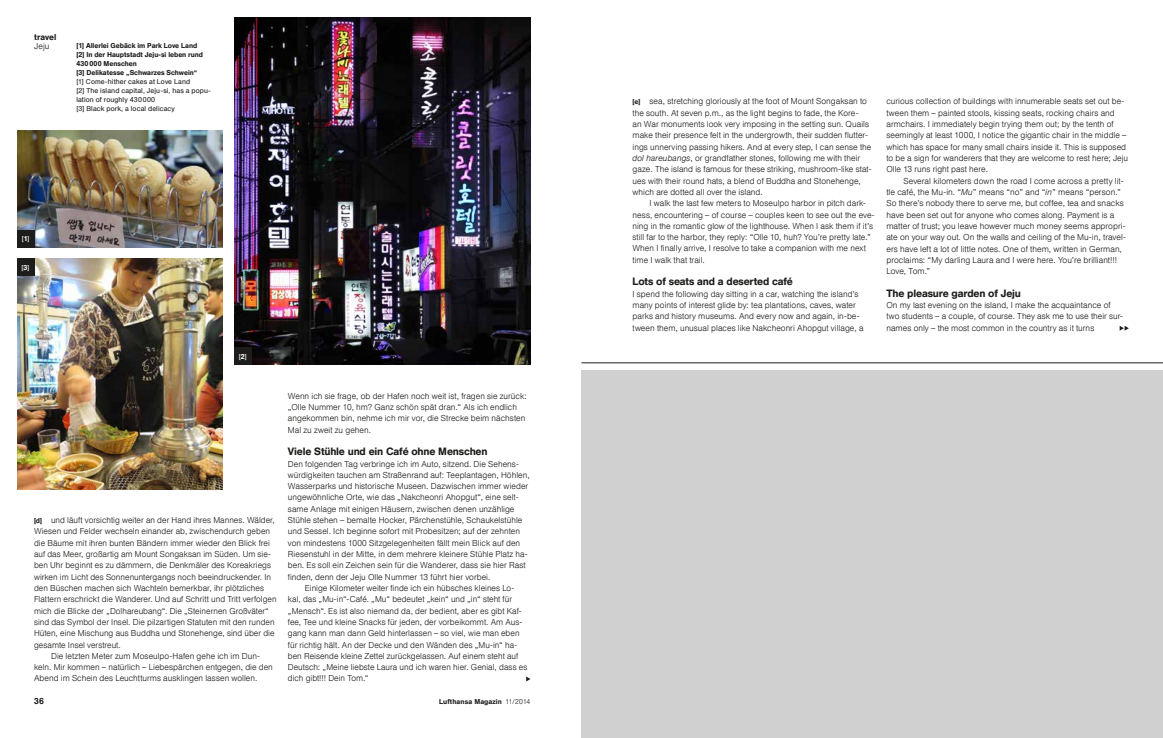
<style>
.page{position:relative;width:1163px;height:738px;background:#fff}
.page>*{position:absolute;margin:0;border:0;box-sizing:border-box;transform-origin:0 0}
.t1{font:500 10.5px "Helvetica DLHCGH";letter-spacing:.005em;color:#1d1d1b}
.t2{font:300 8.5px/11.3px "Helvetica DLHCGH";letter-spacing:.01em;color:#1d1d1b}
.t3{font:500 8.5px "Helvetica DLHCGH";letter-spacing:.025em;color:#1d1d1b}
.t4{font:500 7px/9px "Helvetica DLHCGH";letter-spacing:.015em;color:#1d1d1b}
.t5{font:7px/9px "Helvetica DLHCGH";letter-spacing:.02em;color:#1d1d1b}
.t6{font:500 7px "Helvetica DLHCGH";letter-spacing:.035em;color:#1d1d1b}
.t7{font:7px "Helvetica DLHCGH";color:#fff}
.s1{font-weight:500}
.s2{font-weight:300}
.s3{font-style:italic}
</style>
<div class="page">
<img style="left:234px;top:17px;width:296px;height:347px">
<img style="left:17px;top:130px;width:206px;height:117px">
<img style="left:17px;top:258px;width:206px;height:230px">
<div style="left:234px;top:347px;width:17px;height:17px;background:#1d1d1b"></div>
<div style="left:17px;top:258px;width:17px;height:17px;background:#1d1d1b"></div>
<div style="left:17px;top:230px;width:17px;height:17px;background:#1d1d1b"></div>
<svg style="left:1119px;top:325px;width:9px;height:5px"></svg>
<svg style="left:526px;top:676px;width:4px;height:5px"></svg>
<div style="left:581px;top:370px;width:581px;height:367px;background:#d0d0d0"></div>
<hr style="left:581px;top:362px;width:581px;height:1px;background:#1d1d1b">
<p class="t3" style="left:34px;top:32px;width:24px">travel</p>
<p class="t2" style="left:34px;top:41px;width:17px">Jeju</p>
<p class="t4" style="left:76px;top:41px;width:128px">[1] Allerlei Gebäck im Park Love Land [2] In der Hauptstadt Jeju-si leben rund<br>430000 Menschen<br>[3] Delikatesse „Schwarzes Schwein“</p>
<p class="t5" style="left:76px;top:77px;width:136px">[1] Come-hither cakes at Love Land<br>[2] The island capital, Jeju-si, has a popu&shy;lation of roughly 430000<br>[3] Black pork, a local delicacy</p>
<p class="t7" style="left:22px;top:234px;width:9px">[<span class="s1">1</span>]</p>
<p class="t7" style="left:21px;top:263px;width:10px">[<span class="s1">3</span>]</p>
<p class="t7" style="left:239px;top:352px;width:10px">[<span class="s1">2</span>]</p>
<p class="t2" style="left:51px;top:514px;width:225px">und läuft vorsichtig weiter an der Hand ihres Mannes. Wälder,</p>
<p class="t2" style="left:34px;top:525px;width:237px">Wiesen und Felder wechseln einander ab, zwischendurch geben</p>
<p class="t2" style="left:34px;top:536px;width:237px">die Bäume mit ihren bunten Bändern immer wieder den Blick frei</p>
<p class="t2" style="left:34px;top:548px;width:238px">auf das Meer, großartig am Mount Songaksan im Süden. Um sie-</p>
<p class="t2" style="left:34px;top:559px;width:238px">ben Uhr beginnt es zu dämmern, die Denkmäler des Koreakriegs</p>
<p class="t2" style="left:34px;top:570px;width:238px">wirken im Licht des Sonnenuntergangs noch beeindruckender. In</p>
<p class="t2" style="left:34px;top:582px;width:231px">den Büschen machen sich Wachteln bemerkbar, ihr plötzliches</p>
<p class="t2" style="left:34px;top:593px;width:244px">Flattern erschrickt die Wanderer. Und auf Schritt und Tritt verfolgen</p>
<p class="t2" style="left:34px;top:604px;width:236px">mich die Blicke der „Dolhareubang“. Die „Steinernen Großväter“</p>
<p class="t2" style="left:34px;top:616px;width:242px">sind das Symbol der Insel. Die pilzartigen Statuten mit den runden</p>
<p class="t2" style="left:34px;top:627px;width:242px">Hüten, eine Mischung aus Buddha und Stonehenge, sind über die</p>
<p class="t2" style="left:34px;top:638px;width:88px">gesamte Insel verstreut.</p>
<p class="t2" style="left:51px;top:650px;width:210px">Die letzten Meter zum Moseulpo-Hafen gehe ich im Dun-</p>
<p class="t2" style="left:34px;top:661px;width:240px">keln. Mir kommen – natürlich – Liebespärchen entgegen, die den</p>
<p class="t2" style="left:34px;top:672px;width:225px">Abend im Schein des Leuchtturms ausklingen lassen wollen.</p>
<p class="t4" style="left:34px;top:516px;width:10px">[d]</p>
<p class="t3" style="left:34px;top:695px;width:11px">36</p>
<p class="t2" style="left:288px;top:390px;width:240px">Wenn ich sie frage, ob der Hafen noch weit ist, fragen sie zurück: „Olle Nummer 10, hm? Ganz schön spät dran.“ Als ich endlich angekommen bin, nehme ich mir vor, die Strecke beim nächsten Mal zu zweit zu gehen.</p>
<p class="t1" style="left:288px;top:445px;width:201px">Viele Stühle und ein Café ohne Menschen</p>
<p class="t2" style="left:288px;top:457px;width:232px">Den folgenden Tag verbringe ich im Auto, sitzend. Die Sehens-</p>
<p class="t2" style="left:288px;top:469px;width:243px">würdigkeiten tauchen am Straßenrand auf: Teeplantagen, Höhlen,</p>
<p class="t2" style="left:288px;top:480px;width:242px">Wasserparks und historische Museen. Dazwischen immer wieder</p>
<p class="t2" style="left:288px;top:491px;width:231px">ungewöhnliche Orte, wie das „Nakcheonri Ahopgut“, eine selt-</p>
<p class="t2" style="left:288px;top:503px;width:228px">same Anlage mit einigen Häusern, zwischen denen unzählige</p>
<p class="t2" style="left:288px;top:514px;width:236px">Stühle stehen – bemalte Hocker, Pärchenstühle, Schaukelstühle</p>
<p class="t2" style="left:288px;top:525px;width:233px">und Sessel. Ich beginne sofort mit Probesitzen; auf der zehnten</p>
<p class="t2" style="left:288px;top:536px;width:234px">von mindestens 1000 Sitzgelegenheiten fällt mein Blick auf den</p>
<p class="t2" style="left:288px;top:548px;width:241px">Riesenstuhl in der Mitte, in dem mehrere kleinere Stühle Platz ha-</p>
<p class="t2" style="left:288px;top:559px;width:239px">ben. Es soll ein Zeichen sein für die Wanderer, dass sie hier Rast</p>
<p class="t2" style="left:288px;top:570px;width:204px">finden, denn der Jeju Olle Nummer 13 führt hier vorbei.</p>
<p class="t2" style="left:305px;top:582px;width:211px">Einige Kilometer weiter finde ich ein hübsches kleines Lo-</p>
<p class="t2" style="left:288px;top:593px;width:225px">kal, das „Mu-in“-Café. „Mu“ bedeutet „kein“ und „in“ steht für</p>
<p class="t2" style="left:288px;top:604px;width:235px">„Mensch“. Es ist also niemand da, der bedient, aber es gibt Kaf-</p>
<p class="t2" style="left:288px;top:616px;width:236px">fee, Tee und kleine Snacks für jeden, der vorbeikommt. Am Aus-</p>
<p class="t2" style="left:288px;top:627px;width:233px">gang kann man dann Geld hinterlassen – so viel, wie man eben</p>
<p class="t2" style="left:288px;top:638px;width:231px">für richtig hält. An der Decke und den Wänden des „Mu-in“ ha-</p>
<p class="t2" style="left:288px;top:650px;width:232px">ben Reisende kleine Zettel zurückgelassen. Auf einem steht auf</p>
<p class="t2" style="left:288px;top:661px;width:241px">Deutsch: „Meine liebste Laura und ich waren hier. Genial, dass es</p>
<p class="t2" style="left:288px;top:672px;width:82px">dich gibt!!! Dein Tom.“</p>
<p class="t6" style="left:439px;top:697px;width:93px">Lufthansa Magazin <span class="s2">11/2014</span></p>
<p class="t2" style="left:632px;top:96px;width:240px;text-indent:17px">sea, stretching gloriously at the foot of Mount Songaksan to the south. At seven p.m., as the light begins to fade, the Kore-<br>an War monuments look very imposing in the setting sun. Quails make their presence felt in the undergrowth, their sudden flutter&shy;ings unnerving passing hikers. And at every step, I can sense the <span class="s3">dol hareubangs</span>, or grandfather stones, following me with their gaze. The island is famous for these striking, mushroom-like stat&shy;ues with their round hats, a blend of Buddha and Stonehenge, which are dotted all over the island.</p>
<p class="t2" style="left:632px;top:197px;width:243px;text-indent:17px">I walk the last few meters to Moseulpo harbor in pitch dark&shy;ness, encountering – of course – couples keen to see out the eve&shy;ning in the romantic glow of the lighthouse. When I ask them if it’s still far to the harbor, they reply: “Olle 10, huh? You’re pretty late.” When I finally arrive, I resolve to take a companion with me next time I walk that trail.</p>
<p class="t1" style="left:632px;top:275px;width:162px">Lots of seats and a deserted café</p>
<p class="t2" style="left:632px;top:288px;width:232px">I spend the following day sitting in a car, watching the island’s many points of interest glide by: tea plantations, caves, water parks and history museums. And every now and again, in-be&shy;tween them, unusual places like Nakcheonri Ahopgut village, a</p>
<p class="t4" style="left:632px;top:97px;width:9px">[e]</p>
<p class="t2" style="left:886px;top:96px;width:243px">curious collection of buildings with innumerable seats set out be&shy;tween them – painted stools, kissing seats, rocking chairs and armchairs. I immediately begin trying them out; by the tenth of seemingly at least 1000, I notice the gigantic chair in the middle – which has space for many small chairs inside it. This is supposed to be a sign for wanderers that they are welcome to rest here; Jeju Olle 13 runs right past here.</p>
<p class="t2" style="left:886px;top:175px;width:241px;text-indent:17px">Several kilometers down the road I come across a pretty lit&shy;tle café, the Mu-in. “<span class="s3">Mu</span>” means “no” and “<span class="s3">in</span>” means “person.” So there’s nobody there to serve me, but coffee, tea and snacks have been set out for anyone who comes along. Payment is a matter of trust; you leave however much money seems appropri&shy;ate on your way out. On the walls and ceiling of the Mu-in, travel&shy;ers have left a lot of little notes. One of them, written in German, proclaims: “My darling Laura and I were here. You’re brilliant!!!<br>Love, Tom.”</p>
<p class="t1" style="left:886px;top:287px;width:136px">The pleasure garden of Jeju</p>
<p class="t2" style="left:886px;top:299px;width:238px">On my last evening on the island, I make the acquaintance of two students – a couple, of course. They ask me to use their sur&shy;names only – the most common in the country as it turns</p>
</div>
